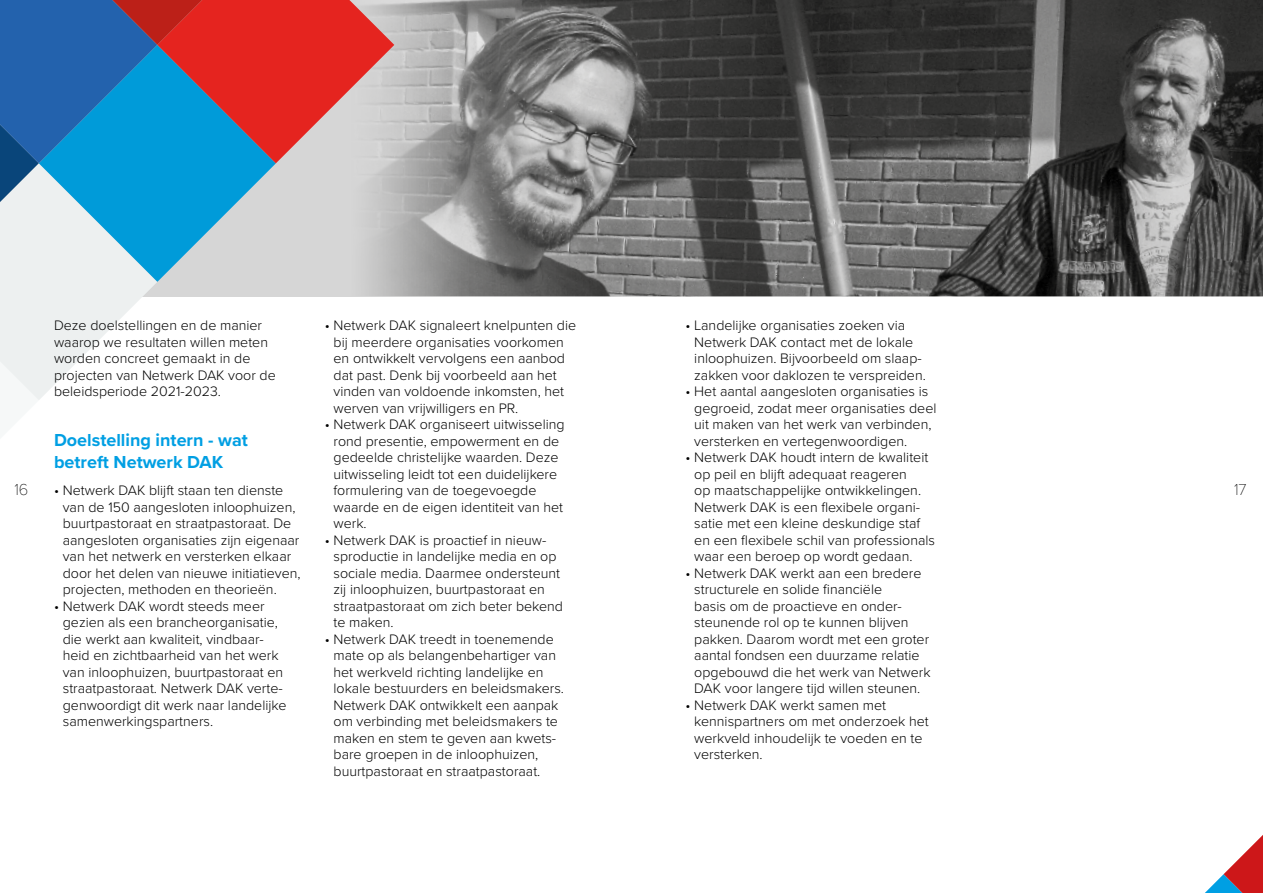
<style>
.page{position:relative;width:1263px;height:893px;background:#fff}
.page>*{position:absolute;margin:0;border:0;box-sizing:border-box;transform-origin:0 0}
.t1{font:700 18px/22.5px "Proxima Nova";color:#009fe3}
.t2{font:100 16.5px "Proxima Nova T";color:#000}
.t3{font:300 14.25px/16.5px "Proxima Nova";color:#000}
</style>
<div class="page">
<img style="left:555px;top:0;width:708px;height:296px">
<svg style="left:394px;top:0;width:161px;height:296px;background:#929191"></svg>
<svg style="left:1205px;top:835px;width:58px;height:58px"></svg>
<svg style="left:0;top:0;width:394px;height:400px"></svg>
<p class="t2" style="left:14px;top:477px;width:16px">16</p>
<p class="t3" style="left:54px;top:316px;width:223px">Deze doelstellingen en de manier waarop we resultaten willen meten worden concreet gemaakt in de projecten van Netwerk DAK voor de beleidsperiode 2021-2023.</p>
<p class="t1" style="left:54px;top:428px;width:195px">Doelstelling intern - wat betreft Netwerk DAK</p>
<p class="t3" style="left:63px;top:481px;width:239px;text-indent:-9px">• Netwerk DAK blijft staan ten dienste van de 150 aangesloten inloophuizen, buurtpastoraat en straatpastoraat. De aangesloten organisaties zijn eigenaar van het netwerk en versterken elkaar door het delen van nieuwe initiatieven, projecten, methoden en theorieën.</p>
<p class="t3" style="left:63px;top:597px;width:225px;text-indent:-9px">• Netwerk DAK wordt steeds meer gezien als een brancheorganisatie, die werkt aan kwaliteit, vindbaar&shy;heid en zichtbaarheid van het werk van inloophuizen, buurtpastoraat en straatpastoraat. Netwerk DAK verte&shy;genwoordigt dit werk naar landelijke samenwerkingspartners.</p>
<p class="t3" style="left:333px;top:316px;width:244px;text-indent:-9px">• Netwerk DAK signaleert knelpunten die bij meerdere organisaties voorkomen en ontwikkelt vervolgens een aanbod dat past. Denk bij voorbeeld aan het vinden van voldoende inkomsten, het werven van vrijwilligers en PR.</p>
<p class="t3" style="left:333px;top:415px;width:233px;text-indent:-9px">• Netwerk DAK organiseert uitwisseling rond presentie, empowerment en de gedeelde christelijke waarden. Deze uitwisseling leidt tot een duidelijkere formulering van de toegevoegde waarde en de eigen identiteit van het werk.</p>
<p class="t3" style="left:333px;top:531px;width:231px;text-indent:-9px">• Netwerk DAK is proactief in nieuw&shy;sproductie in landelijke media en op sociale media. Daarmee ondersteunt zij inloophuizen, buurtpastoraat en straatpastoraat om zich beter bekend te maken.</p>
<p class="t3" style="left:333px;top:630px;width:232px;text-indent:-9px">• Netwerk DAK treedt in toenemende mate op als belangenbehartiger van het werkveld richting landelijke en lokale bestuurders en beleidsmakers.<br>Netwerk DAK ontwikkelt een aanpak om verbinding met beleidsmakers te maken en stem te geven aan kwets&shy;bare groepen in de inloophuizen, buurtpastoraat en straatpastoraat.</p>
<p class="t3" style="left:694px;top:316px;width:233px;text-indent:-9px">• Landelijke organisaties zoeken via Netwerk DAK contact met de lokale inloophuizen. Bijvoorbeeld om slaap&shy;zakken voor daklozen te verspreiden.</p>
<p class="t3" style="left:694px;top:382px;width:244px;text-indent:-9px">• Het aantal aangesloten organisaties is gegroeid, zodat meer organisaties deel uit maken van het werk van verbinden, versterken en vertegenwoordigen.</p>
<p class="t3" style="left:694px;top:448px;width:242px;text-indent:-9px">• Netwerk DAK houdt intern de kwaliteit op peil en blijft adequaat reageren<br>op maatschappelijke ontwikkelingen.<br>Netwerk DAK is een flexibele organi&shy;satie met een kleine deskundige staf en een flexibele schil van professionals waar een beroep op wordt gedaan.</p>
<p class="t3" style="left:694px;top:564px;width:238px;text-indent:-9px">• Netwerk DAK werkt aan een bredere structurele en solide financiële<br>basis om de proactieve en onder&shy;steunende rol op te kunnen blijven pakken. Daarom wordt met een groter aantal fondsen een duurzame relatie opgebouwd die het werk van Netwerk DAK voor langere tijd willen steunen.</p>
<p class="t3" style="left:694px;top:696px;width:236px;text-indent:-9px">• Netwerk DAK werkt samen met kennispartners om met onderzoek het werkveld inhoudelijk te voeden en te versterken.</p>
<p class="t2" style="left:1234px;top:477px;width:14px">17</p>
</div>
